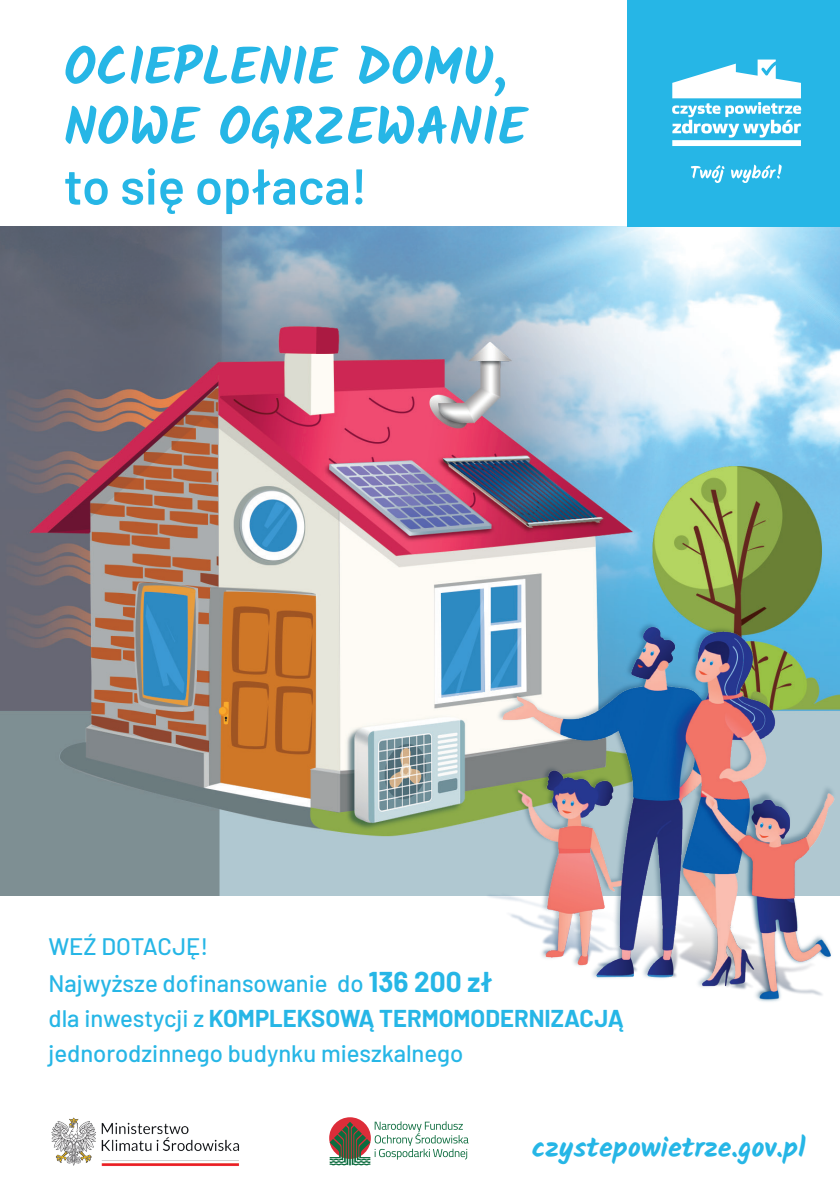
<style>
.page{position:relative;width:840px;height:1191px;background:#fff}
.page>*{position:absolute;margin:0;border:0;box-sizing:border-box;transform-origin:0 0}
.t1{font:700 52px "Kalam";color:#26b6e6}
.t2{font:600 50.2px "Barlow";color:#26b6e6}
.t3{font:700 28px "Kalam";color:#26b6e6}
.t4{font:500 23.8px "Barlow";color:#26b6e6}
.t5{font:700 23.8px "Barlow";color:#26b6e6}
.s1{font-weight:700;font-size:28px}
.s2{font-weight:500}
</style>
<div class="page">
<img style="left:0;top:226px;width:839px;height:669px">
<svg style="left:329px;top:1117px;width:41px;height:41px"></svg>
<svg style="left:329px;top:1121px;width:139px;height:44px"></svg>
<div style="left:627px;top:0;width:212px;height:226px;background:#26b6e6"></div>
<svg style="left:672px;top:60px;width:128px;height:86px"></svg>
<svg style="left:690px;top:165px;width:34px;height:18px"></svg>
<svg style="left:731px;top:164px;width:50px;height:19px"></svg>
<img style="left:462px;top:582px;width:377px;height:420px">
<img style="left:51px;top:1117px;width:189px;height:49px">
<p class="t1" style="left:64px;top:36px;width:444px">OCIEPLENIE DOMU,</p>
<p class="t1" style="left:64px;top:96px;width:464px">NOWE OGRZEWANIE</p>
<p class="t2" style="left:64px;top:150px;width:305px">to się opłaca!</p>
<p class="t4" style="left:48px;top:928px;width:161px">WEŹ DOTACJĘ!</p>
<p class="t4" style="left:48px;top:965px;width:445px">Najwyższe dofinansowanie do <span class="s1">136 200 zł</span></p>
<p class="t5" style="left:48px;top:1000px;width:576px"><span class="s2">dla inwestycji z</span> KOMPLEKSOWĄ TERMOMODERNIZACJĄ</p>
<p class="t4" style="left:48px;top:1036px;width:416px">jednorodzinnego budynku mieszkalnego</p>
<p class="t3" style="left:531px;top:1130px;width:275px">czystepowietrze.gov.pl</p>
</div>
